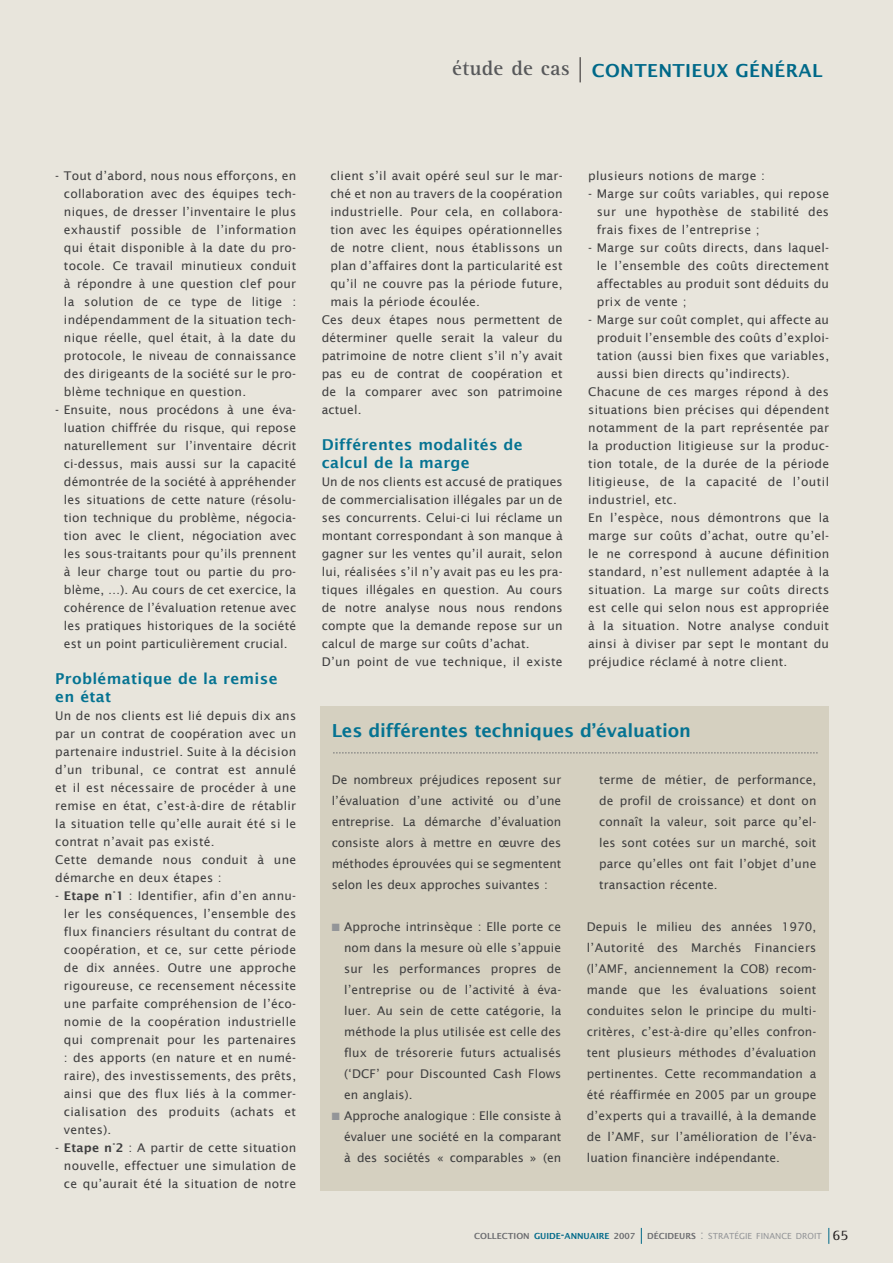
<style>
.page{position:relative;width:893px;height:1263px;background:#e8e5dc}
.page>*{position:absolute;margin:0;border:0;box-sizing:border-box;transform-origin:0 0}
.t1{font:700 21px "Agfa Rotis Serif";letter-spacing:.02em;color:#57585a}
.titre_min{font:600 18px "Lucida Sans";letter-spacing:-.01em;color:#057392}
.t2{font:600 18px "Lucida Sans";letter-spacing:.02em;color:#006989}
.Texte_courant{font:600 15px/18px "Lucida Sans";letter-spacing:.02em;color:#057392}
.t3{font:15px "Agfa Rotis Serif";color:#231f20}
.Texte_courant-2{font:12px/18px "Lucida Sans";letter-spacing:.02em;color:#3e3e3f;text-align:justify}
.t4{font:8.4px "Lucida Sans";color:#939598}
.t5{font:600 8.4px "Lucida Sans";color:#6c6d70}
.s1{font-weight:600}
.s2{color:#939598}
.s3{color:#006989}
.s4{font-size:12px;color:#006989}
.s5{font-weight:600;color:#6c6d70}
.s6{font-size:12px}
</style>
<div class="page">
<svg style="left:828px;top:1228px;width:1px;height:16px"></svg>
<svg style="left:641px;top:1228px;width:1px;height:16px"></svg>
<div style="left:320px;top:706px;width:509px;height:485px;background:#d5d0c0"></div>
<svg style="left:333px;top:753px;width:485px;height:1px"></svg>
<svg style="left:580px;top:57px;width:1px;height:25px"></svg>
<p class="t1" style="left:452px;top:56px;width:119px">étude de cas</p>
<p class="t2" style="left:592px;top:60px;width:232px">CONTENTIEUX GÉNÉRAL</p>
<p class="Texte_courant-2" style="left:64px;top:167px;width:234px;text-indent:-9px">- Tout d’abord, nous nous efforçons, en collaboration avec des équipes tech&shy;niques, de dresser l’inventaire le plus exhaustif possible de l’information qui était disponible à la date du pro&shy;tocole. Ce travail minutieux conduit à répondre à une question clef pour la solution de ce type de litige : indépendamment de la situation tech&shy;nique réelle, quel était, à la date du protocole, le niveau de connaissance des dirigeants de la société sur le pro&shy;blème technique en question.</p>
<p class="Texte_courant-2" style="left:64px;top:401px;width:234px;text-indent:-9px">- Ensuite, nous procédons à une éva&shy;luation chiffrée du risque, qui repose naturellement sur l’inventaire décrit ci-dessus, mais aussi sur la capacité démontrée de la société à appréhender les situations de cette nature (résolu&shy;tion technique du problème, négocia&shy;tion avec le client, négociation avec les sous-traitants pour qu’ils prennent à leur charge tout ou partie du pro&shy;blème, …). Au cours de cet exercice, la cohérence de l’évaluation retenue avec les pratiques historiques de la société est un point particulièrement crucial.</p>
<p class="Texte_courant" style="left:55px;top:670px;width:224px">Problématique de la remise en état</p>
<p class="Texte_courant-2" style="left:55px;top:707px;width:242px">Un de nos clients est lié depuis dix ans par un contrat de coopération avec un partenaire industriel. Suite à la décision d’un tribunal, ce contrat est annulé et il est nécessaire de procéder à une remise en état, c’est-à-dire de rétablir la situation telle qu’elle aurait été si le contrat n’avait pas existé.</p>
<p class="Texte_courant-2" style="left:55px;top:851px;width:242px">Cette demande nous conduit à une démarche en deux étapes :</p>
<p class="Texte_courant-2" style="left:64px;top:887px;width:234px;text-indent:-9px">- <span class="s1">Etape n°1</span> : Identifier, afin d’en annu&shy;ler les conséquences, l’ensemble des flux financiers résultant du contrat de coopération, et ce, sur cette période de dix années. Outre une approche rigoureuse, ce recensement nécessite une parfaite compréhension de l’éco&shy;nomie de la coopération industrielle qui comprenait pour les partenaires : des apports (en nature et en numé&shy;raire), des investissements, des prêts, ainsi que des flux liés à la commer&shy;cialisation des produits (achats et ventes).</p>
<p class="Texte_courant-2" style="left:64px;top:1139px;width:234px;text-indent:-9px">- <span class="s1">Etape n°2</span> : A partir de cette situation nouvelle, effectuer une simulation de ce qu’aurait été la situation de notre</p>
<p class="Texte_courant-2" style="left:330px;top:167px;width:234px">client s’il avait opéré seul sur le mar&shy;ché et non au travers de la coopération industrielle. Pour cela, en collabora&shy;tion avec les équipes opérationnelles de notre client, nous établissons un plan d’affaires dont la particularité est qu’il ne couvre pas la période future, mais la période écoulée.</p>
<p class="Texte_courant-2" style="left:322px;top:311px;width:242px">Ces deux étapes nous permettent de déterminer quelle serait la valeur du patrimoine de notre client s’il n’y avait pas eu de contrat de coopération et de la comparer avec son patrimoine actuel.</p>
<p class="Texte_courant" style="left:322px;top:436px;width:202px">Différentes modalités de calcul de la marge</p>
<p class="Texte_courant-2" style="left:322px;top:473px;width:242px">Un de nos clients est accusé de pratiques de commercialisation illégales par un de ses concurrents. Celui-ci lui réclame un montant correspondant à son manque à gagner sur les ventes qu’il aurait, selon lui, réalisées s’il n’y avait pas eu les pra&shy;tiques illégales en question. Au cours de notre analyse nous nous rendons compte que la demande repose sur un calcul de marge sur coûts d’achat.</p>
<p class="Texte_courant-2" style="left:322px;top:653px;width:242px">D’un point de vue technique, il existe</p>
<p class="Texte_courant-2" style="left:588px;top:167px;width:178px">plusieurs notions de marge :</p>
<p class="Texte_courant-2" style="left:597px;top:185px;width:234px;text-indent:-9px">- Marge sur coûts variables, qui repose sur une hypothèse de stabilité des frais fixes de l’entreprise ;</p>
<p class="Texte_courant-2" style="left:597px;top:239px;width:234px;text-indent:-9px">- Marge sur coûts directs, dans laquel&shy;le l’ensemble des coûts directement affectables au produit sont déduits du prix de vente ;</p>
<p class="Texte_courant-2" style="left:597px;top:311px;width:234px;text-indent:-9px">- Marge sur coût complet, qui affecte au produit l’ensemble des coûts d’exploi&shy;tation (aussi bien fixes que variables, aussi bien directs qu’indirects).</p>
<p class="Texte_courant-2" style="left:588px;top:383px;width:242px">Chacune de ces marges répond à des situations bien précises qui dépendent notamment de la part représentée par la production litigieuse sur la produc&shy;tion totale, de la durée de la période litigieuse, de la capacité de l’outil industriel, etc.</p>
<p class="Texte_courant-2" style="left:588px;top:509px;width:242px">En l’espèce, nous démontrons que la marge sur coûts d’achat, outre qu’el&shy;le ne correspond à aucune définition standard, n’est nullement adaptée à la situation. La marge sur coûts directs est celle qui selon nous est appropriée à la situation. Notre analyse conduit ainsi à diviser par sept le montant du préjudice réclamé à notre client.</p>
<p class="titre_min" style="left:332px;top:720px;width:361px">Les différentes techniques d’évaluation</p>
<p class="Texte_courant-2" style="left:332px;top:769px;width:231px;line-height:21px">De nombreux préjudices reposent sur l’évaluation d’une activité ou d’une entreprise. La démarche d’évaluation consiste alors à mettre en œuvre des méthodes éprouvées qui se segmentent selon les deux approches suivantes :</p>
<p class="Texte_courant-2" style="left:344px;top:916px;width:219px;line-height:21px;text-indent:-12px"><span class="s2">■</span> Approche intrinsèque : Elle porte ce nom dans la mesure où elle s’appuie sur les performances propres de l’entreprise ou de l’activité à éva&shy;luer. Au sein de cette catégorie, la méthode la plus utilisée est celle des flux de trésorerie futurs actualisés (‘DCF’ pour Discounted Cash Flows en anglais).</p>
<p class="Texte_courant-2" style="left:344px;top:1105px;width:219px;line-height:21px;text-indent:-12px"><span class="s2">■</span> Approche analogique : Elle consiste à évaluer une société en la comparant à des sociétés « comparables » (en</p>
<p class="Texte_courant-2" style="left:599px;top:769px;width:219px;line-height:21px">terme de métier, de performance, de profil de croissance) et dont on connaît la valeur, soit parce qu’el&shy;les sont cotées sur un marché, soit parce qu’elles ont fait l’objet d’une transaction récente.</p>
<p class="Texte_courant-2" style="left:587px;top:916px;width:231px;line-height:21px">Depuis le milieu des années 1970, l’Autorité des Marchés Financiers (l’AMF, anciennement la COB) recom&shy;mande que les évaluations soient conduites selon le principe du multi&shy;critères, c’est-à-dire qu’elles confron&shy;tent plusieurs méthodes d’évaluation pertinentes. Cette recommandation a été réaffirmée en 2005 par un groupe d’experts qui a travaillé, à la demande de l’AMF, sur l’amélioration de l’éva&shy;luation financière indépendante.</p>
<p class="t5" style="left:474px;top:1231px;width:163px">COLLECTION <span class="s3">GUIDE</span><span class="s4">-</span><span class="s3">ANNUAIRE</span> 2007</p>
<p class="t4" style="left:647px;top:1231px;width:176px"><span class="s5">DÉCIDEURS</span> <span class="s6">:</span> STRATÉGIE FINANCE DROIT</p>
<p class="t3" style="left:833px;top:1227px;width:17px">65</p>
</div>
